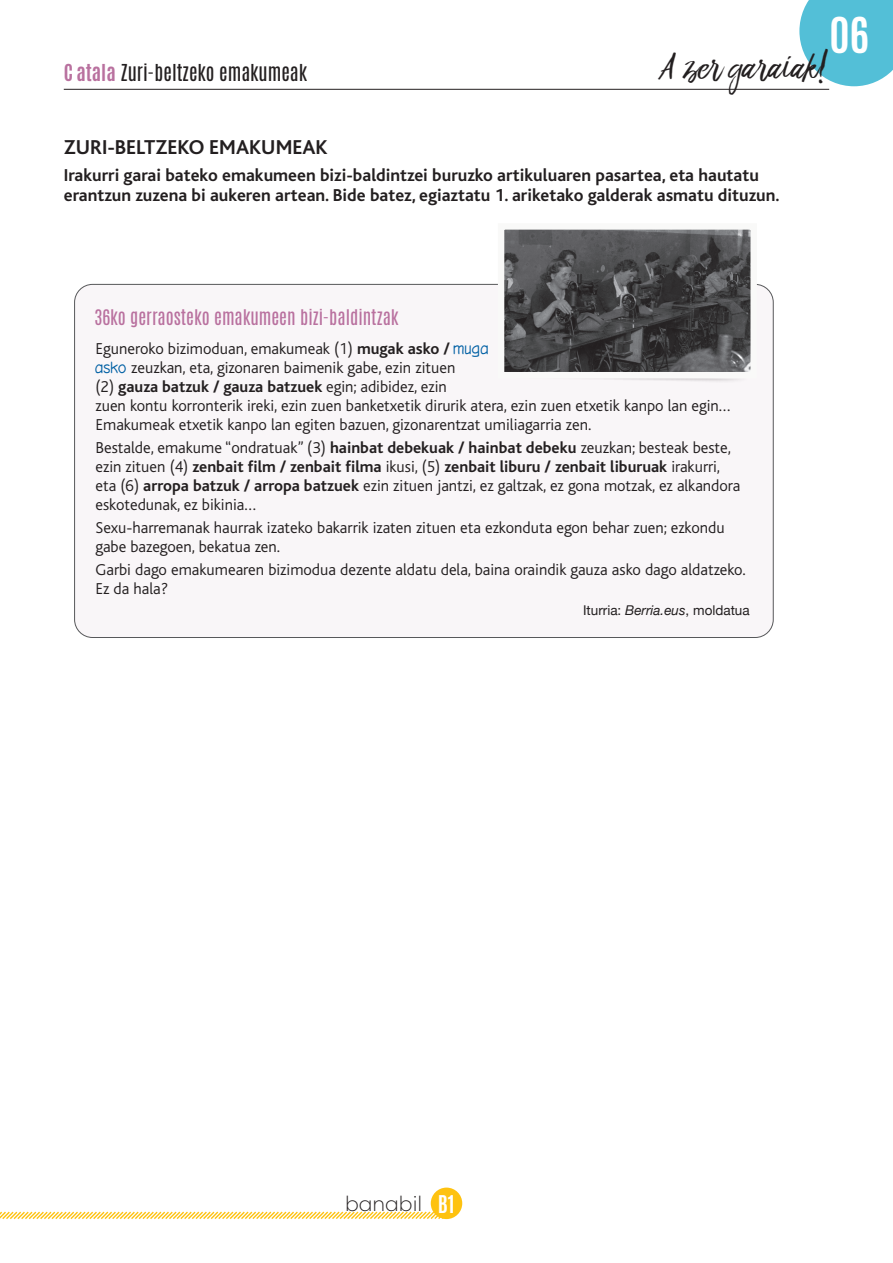
<style>
.page{position:relative;width:893px;height:1263px;background:#fff}
.page>*{position:absolute;margin:0;border:0;box-sizing:border-box;transform-origin:0 0}
.t1{font:700 41.25px "Antonio";color:#fff}
.t2{font:39px "Bringshoot";letter-spacing:.015em;color:#231f20}
.t3{font:300 21.15px "Filson Pro";color:#231f20}
.Enuntziatua_titu_mai{font:700 21px "Bliss";color:#231f20}
.Goiburu_atalatitu{font:19.5px "Antonio";color:#231f20}
.enuntziatua{font:700 18px/20.7px "Bliss";color:#231f20}
.enuntziatua-2{font:18px "Antonio";color:#b9719f}
.ariketa_testu{font:300 16.5px/18.9px "Bliss";color:#231f20}
.Iturria{font:13.5px "Helvetica Neue";color:#231f20}
.s1{font-weight:700;color:#b9719f}
.s2{font-weight:700}
.s3{font-family:"Hooteroll";font-size:14.25px;color:#0160a4}
.s4{font-style:italic}
</style>
<div class="page">
<svg style="left:0;top:1210px;width:454px;height:10px"></svg>
<div style="left:431px;top:1187px;width:31px;height:32px;background:#fec210;border-radius:50%"></div>
<hr style="left:64px;top:89px;width:765px;height:1px;background:#231f20">
<svg style="left:799px;top:0;width:94px;height:86px"></svg>
<div style="left:75px;top:284px;width:698px;height:353px;background:#f9f6f8;border-radius:18px"></div>
<svg style="left:604px;top:378px;width:135px;height:3px"></svg>
<img style="left:505px;top:230px;width:245px;height:141px">
<div style="left:498px;top:223px;width:259px;height:155px;border:6px solid #f9f9f8"></div>
<p class="Goiburu_atalatitu" style="left:64px;top:58px;width:245px"><span class="s1">C atala</span> Zuri-beltzeko emakumeak</p>
<h1 class="t1" style="left:829px;top:4px;width:41px">06</h1>
<h2 class="t2" style="left:664px;top:44px;width:165px">A zer garaiak!</h2>
<p class="Enuntziatua_titu_mai" style="left:64px;top:136px;width:265px">ZURI-BELTZEKO EMAKUMEAK</p>
<p class="enuntziatua" style="left:64px;top:165px;width:717px">Irakurri garai bateko emakumeen bizi-baldintzei buruzko artikuluaren pasartea, eta hautatu erantzun zuzena bi aukeren artean. Bide batez, egiaztatu 1. ariketako galderak asmatu dituzun.</p>
<p class="enuntziatua-2" style="left:94px;top:305px;width:306px">36ko gerraosteko emakumeen bizi-baldintzak</p>
<p class="ariketa_testu" style="left:95px;top:339px;width:636px">Eguneroko bizimoduan, emakumeak (1) <span class="s2">mugak asko /</span> <span class="s3">muga<br>asko</span> zeuzkan, eta, gizonaren baimenik gabe, ezin zituen<br>(2) <span class="s2">gauza batzuk / gauza batzuek</span> egin; adibidez, ezin<br>zuen kontu korronterik ireki, ezin zuen banketxetik dirurik atera, ezin zuen etxetik kanpo lan egin… Emakumeak etxetik kanpo lan egiten bazuen, gizonarentzat umiliagarria zen.</p>
<p class="ariketa_testu" style="left:95px;top:438px;width:646px">Bestalde, emakume “ondratuak” (3) <span class="s2">hainbat debekuak / hainbat debeku</span> zeuzkan; besteak beste, ezin zituen (4) <span class="s2">zenbait film / zenbait filma</span> ikusi, (5) <span class="s2">zenbait liburu / zenbait liburuak</span> irakurri, eta (6) <span class="s2">arropa batzuk / arropa batzuek</span> ezin zituen jantzi, ez galtzak, ez gona motzak, ez alkandora eskotedunak, ez bikinia…</p>
<p class="ariketa_testu" style="left:95px;top:518px;width:631px">Sexu-harremanak haurrak izateko bakarrik izaten zituen eta ezkonduta egon behar zuen; ezkondu gabe bazegoen, bekatua zen.</p>
<p class="ariketa_testu" style="left:95px;top:561px;width:652px">Garbi dago emakumearen bizimodua dezente aldatu dela, baina oraindik gauza asko dago aldatzeko.<br>Ez da hala?</p>
<p class="Iturria" style="left:583px;top:600px;width:168px">Iturria: <span class="s4">Berria.eus</span>, moldatua</p>
<p class="t3" style="left:345px;top:1190px;width:111px">banabil <sub>B1</sub></p>
</div>
